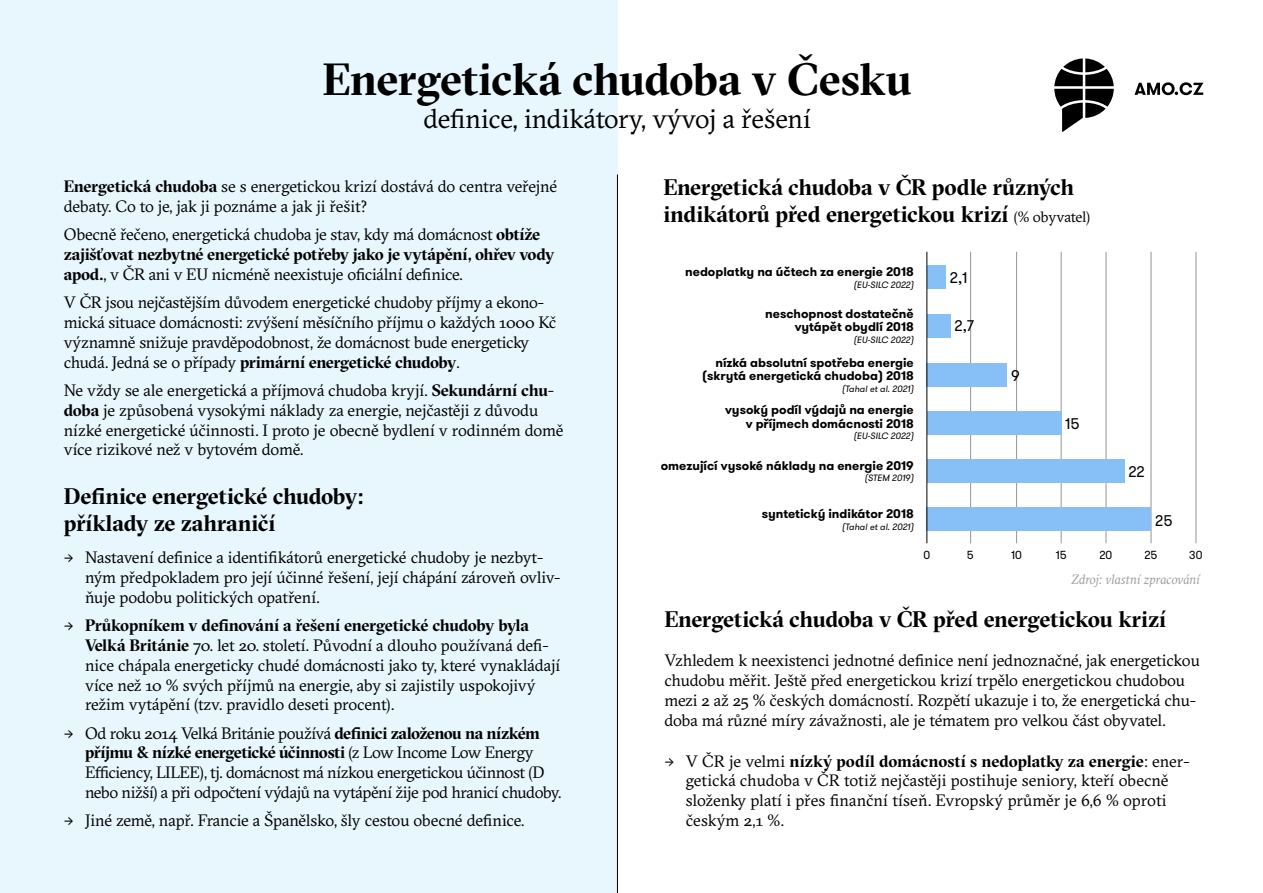
<style>
.page{position:relative;width:1263px;height:893px;background:#fff}
.page>*{position:absolute;margin:0;border:0;box-sizing:border-box;transform-origin:0 0}
.t1{font:700 45px "GT Sectra Fine";letter-spacing:-.015em;color:#000}
.t2{font:27px "GT Sectra";letter-spacing:-.005em;color:#000}
.t3{font:700 22.5px/27px "GT Sectra Fine";letter-spacing:-.015em;color:#000}
.t4{font:700 22.5px "GT Sectra Fine";letter-spacing:-.015em;color:#020203}
.t5{font:16.5px/19.8px "GT Sectra";letter-spacing:-.015em;color:#000}
.t6{font:700 16.5px "GT Sectra Fine";letter-spacing:-.02em;color:#000}
.t7{font:700 16.5px "GT Sectra Fine";letter-spacing:.005em;color:#000}
.t8{font:15.45px "GT Walsheim Pro";color:#000}
.t9{font:italic 13.5px "GT Sectra";letter-spacing:-.01em;color:#9d9d9c}
.t10{font:700 12.45px/13.4px "GT Walsheim Pro";color:#000;text-align:right}
.t11{font:11.7px "GT Walsheim Pro";color:#000}
.t12{font:9.15px "GT Walsheim Pro";color:#000}
.s1{font-family:"GT Sectra Fine";font-weight:700}
.s2{font-family:"GT Sectra";font-weight:400}
.s3{font-family:"GT Sectra";font-weight:400;font-size:15px}
</style>
<div class="page">
<div style="left:0;top:0;width:618px;height:893px;background:#e8f6fe"></div>
<svg style="left:1134px;top:82px;width:69px;height:13px"></svg>
<svg style="left:1054px;top:58px;width:60px;height:74px"></svg>
<hr style="left:617px;top:175px;width:1px;height:718px;background:#000">
<hr style="left:970px;top:252px;width:1px;height:291px;background:#949494">
<hr style="left:1016px;top:252px;width:1px;height:291px;background:#949494">
<hr style="left:1061px;top:252px;width:1px;height:291px;background:#949494">
<hr style="left:1106px;top:252px;width:1px;height:291px;background:#949494">
<hr style="left:1151px;top:252px;width:1px;height:291px;background:#949494">
<hr style="left:1196px;top:252px;width:1px;height:291px;background:#949494">
<div style="left:927px;top:265px;width:18px;height:24px;background:#87c0f6"></div>
<div style="left:927px;top:314px;width:23px;height:24px;background:#87c0f6"></div>
<div style="left:927px;top:363px;width:80px;height:24px;background:#87c0f6"></div>
<div style="left:927px;top:411px;width:134px;height:24px;background:#87c0f6"></div>
<div style="left:927px;top:459px;width:197px;height:24px;background:#87c0f6"></div>
<div style="left:927px;top:507px;width:224px;height:24px;background:#87c0f6"></div>
<hr style="left:926px;top:252px;width:1px;height:291px;background:#000">
<h1 class="t1" style="left:322px;top:51px;width:591px">Energetická chudoba v Česku</h1>
<h2 class="t2" style="left:423px;top:102px;width:389px">definice, indikátory, vývoj a řešení</h2>
<p class="t5" style="left:64px;top:177px;width:495px"><span class="s1">Energetická chudoba</span> se s energetickou krizí dostává do centra veřejné debaty. Co to je, jak ji poznáme a jak ji řešit?</p>
<p class="t5" style="left:64px;top:225px;width:478px">Obecně řečeno, energetická chudoba je stav, kdy má domácnost <span class="s1">obtíže</span></p>
<p class="t6" style="left:64px;top:244px;width:492px">zajišťovat nezbytné energetické potřeby jako je vytápění, ohřev vody</p>
<p class="t5" style="left:64px;top:260px;width:482px;line-height:28.3px"><span class="s1">apod.</span>, v ČR ani v EU nicméně neexistuje oficiální definice.<br>V ČR jsou nejčastějším důvodem energetické chudoby příjmy a ekono-</p>
<p class="t5" style="left:64px;top:312px;width:494px">mická situace domácnosti: zvýšení měsíčního příjmu o každých 1000 Kč významně snižuje pravděpodobnost, že domácnost bude energeticky</p>
<p class="t6" style="left:64px;top:351px;width:397px"><span class="s2">chudá. Jedná se o případy</span> primární energetické chudoby<span class="s2">.</span></p>
<p class="t5" style="left:64px;top:380px;width:501px">Ne vždy se ale energetická a příjmová chudoba kryjí. <span class="s1">Sekundární chu&shy;doba</span> je způsobená vysokými náklady za energie, nejčastěji z důvodu nízké energetické účinnosti. I proto je obecně bydlení v rodinném domě více rizikové než v bytovém domě.</p>
<h3 class="t3" style="left:64px;top:482px;width:301px">Definice energetické chudoby: příklady ze zahraničí</h3>
<p class="t5" style="left:85px;top:548px;width:477px;text-indent:-21px"><span class="s1">→</span> Nastavení definice a identifikátorů energetické chudoby je nezbyt&shy;ným předpokladem pro její účinné řešení, její chápání zároveň ovliv&shy;ňuje podobu politických opatření.</p>
<p class="t6" style="left:64px;top:615px;width:467px">→ Průkopníkem v definování a řešení energetické chudoby byla</p>
<p class="t5" style="left:85px;top:635px;width:477px"><span class="s1">Velká Británie</span> 70. let 20. století. Původní a dlouho používaná defi&shy;nice chápala energeticky chudé domácnosti jako ty, které vynakládají více než 10 % svých příjmů na energie, aby si zajistily uspokojivý režim vytápění (tzv. pravidlo deseti procent).</p>
<p class="t5" style="left:64px;top:723px;width:478px"><span class="s1">→</span> Od roku 2014 Velká Británie používá <span class="s1">definici založenou na nízkém</span></p>
<p class="t6" style="left:85px;top:742px;width:450px">příjmu &amp; nízké energetické účinnosti <span class="s2">(z Low Income Low Energy</span></p>
<p class="t5" style="left:85px;top:763px;width:478px">Efficiency, LILEE), tj. domácnost má nízkou energetickou účinnost (D nebo nižší) a při odpočtení výdajů na vytápění žije pod hranicí chudoby.</p>
<p class="t5" style="left:64px;top:811px;width:462px"><span class="s1">→</span> Jiné země, např. Francie a Španělsko, šly cestou obecné definice.</p>
<h3 class="t3" style="left:663px;top:174px;width:428px">Energetická chudoba v ČR podle různých indikátorů před energetickou krizí <span class="s3">(% obyvatel)</span></h3>
<p class="t10" style="left:685px;top:265px;width:230px">nedoplatky na účtech za energie 2018</p>
<p class="t12" style="left:853px;top:279px;width:64px">(EU-SILC 2022)</p>
<p class="t10" style="left:765px;top:307px;width:150px">neschopnost dostatečně vytápět obydlí 2018</p>
<p class="t12" style="left:853px;top:334px;width:64px">(EU-SILC 2022)</p>
<p class="t10" style="left:702px;top:356px;width:213px">nízká absolutní spotřeba energie (skrytá energetická chudoba) 2018</p>
<p class="t12" style="left:842px;top:383px;width:75px">(Tahal et al. 2021)</p>
<p class="t10" style="left:725px;top:403px;width:190px">vysoký podíl výdajů na energie v příjmech domácnosti 2018</p>
<p class="t12" style="left:853px;top:430px;width:64px">(EU-SILC 2022)</p>
<p class="t10" style="left:661px;top:459px;width:255px">omezující vysoké náklady na energie 2019</p>
<p class="t12" style="left:864px;top:472px;width:52px">(STEM 2019)</p>
<p class="t10" style="left:762px;top:507px;width:153px">syntetický indikátor 2018</p>
<p class="t12" style="left:842px;top:521px;width:75px">(Tahal et al. 2021)</p>
<p class="t8" style="left:950px;top:268px;width:19px">2,1</p>
<p class="t8" style="left:954px;top:316px;width:21px">2,7</p>
<p class="t8" style="left:1011px;top:365px;width:10px">9</p>
<p class="t8" style="left:1065px;top:414px;width:16px">15</p>
<p class="t8" style="left:1128px;top:462px;width:18px">22</p>
<p class="t8" style="left:1155px;top:511px;width:19px">25</p>
<p class="t11" style="left:923px;top:548px;width:8px">0</p>
<p class="t11" style="left:967px;top:548px;width:8px">5</p>
<p class="t11" style="left:1011px;top:548px;width:12px">10</p>
<p class="t11" style="left:1056px;top:548px;width:13px">15</p>
<p class="t11" style="left:1099px;top:548px;width:14px">20</p>
<p class="t11" style="left:1144px;top:548px;width:15px">25</p>
<p class="t11" style="left:1189px;top:548px;width:15px">30</p>
<p class="t9" style="left:1072px;top:571px;width:129px">Zdroj: vlastní zpracování</p>
<h3 class="t4" style="left:664px;top:605px;width:503px">Energetická chudoba v ČR před energetickou krizí</h3>
<p class="t5" style="left:664px;top:651px;width:537px">Vzhledem k neexistenci jednotné definice není jednoznačné, jak energetickou chudobu měřit. Ještě před energetickou krizí trpělo energetickou chudobou mezi 2 až 25 % českých domácností. Rozpětí ukazuje i to, že energetická chu&shy;doba má různé míry závažnosti, ale je tématem pro velkou část obyvatel.</p>
<p class="t7" style="left:664px;top:750px;width:527px">→ <span class="s2">V ČR je velmi</span> nízký podíl domácností s nedoplatky za energie<span class="s2">: ener-</span></p>
<p class="t5" style="left:686px;top:771px;width:484px">getická chudoba v ČR totiž nejčastěji postihuje seniory, kteří obecně složenky platí i přes finanční tíseň. Evropský průměr je 6,6 % oproti českým 2,1 %.</p>
</div>
